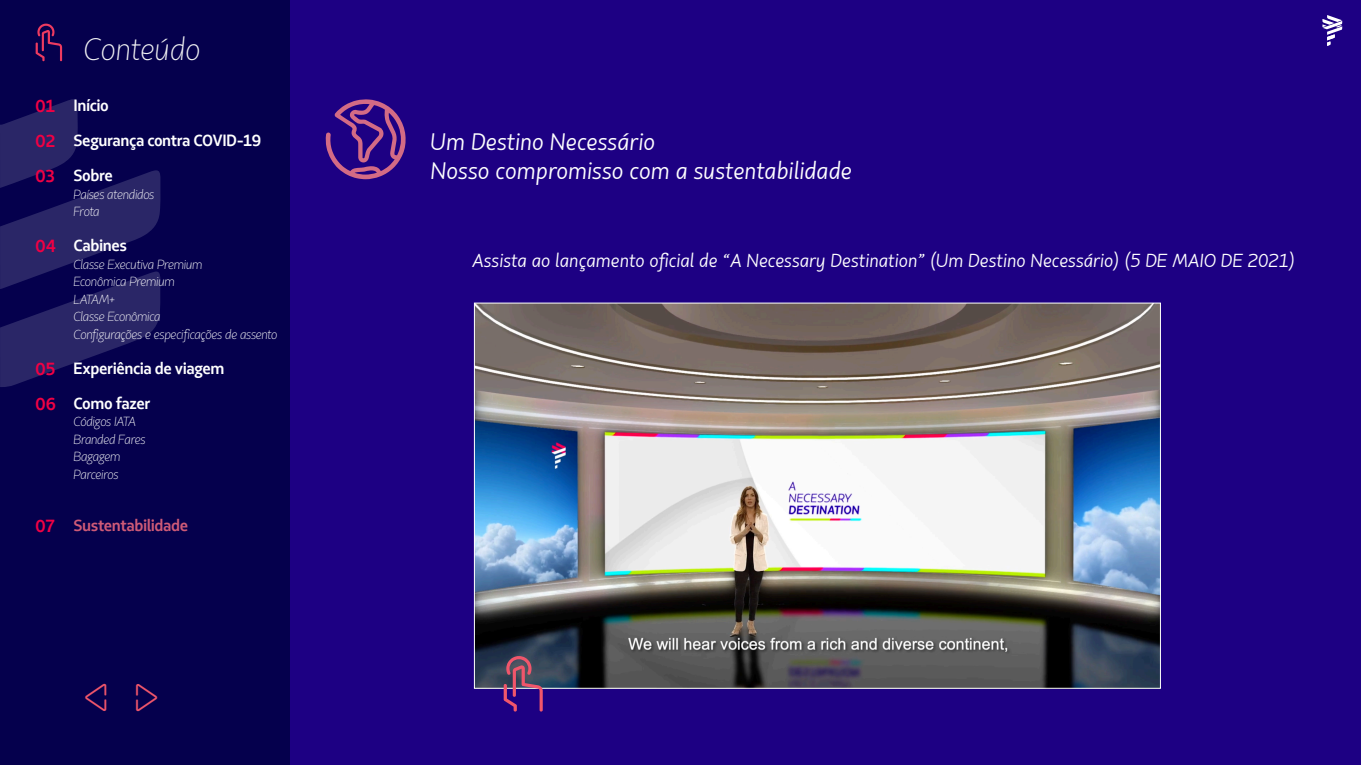
<style>
.page{position:relative;width:1361px;height:765px;background:#fff}
.page>*{position:absolute;margin:0;border:0;box-sizing:border-box;transform-origin:0 0}
.t1{font:italic 300 31.25px "Latam Sans";color:#f2f3f4}
.lado_icono{font:italic 23.75px/28.8px "Latam Sans";color:#fff}
.t2{font:italic 18.75px "Latam Sans";color:#fff}
.Numeros_mernu_latera{font:700 17.5px "Latam Sans";letter-spacing:-.01em;color:#f00044}
.Menu_I_Capitulo{font:700 16.25px "Latam Sans";letter-spacing:-.025em;color:#fff}
.Menu_I_Capitulo-2{font:700 16.25px "Latam Sans";letter-spacing:-.025em;color:#ce5a77}
.Menu_I_Sección{font:italic 300 13.12px "Latam Sans";letter-spacing:-.03em;color:#fff}
</style>
<div class="page">
<div style="left:0;top:0;width:291px;height:765px;background:#05004d"></div>
<svg style="left:0;top:99px;width:161px;height:288px"></svg>
<div style="left:291px;top:0;width:1070px;height:765px;background:#1d0083"></div>
<svg style="left:1322px;top:15px;width:20px;height:31px"></svg>
<img style="left:476px;top:305px;width:682px;height:382px">
<svg style="left:504px;top:655px;width:39px;height:34px"></svg>
<p class="Numeros_mernu_latera" style="left:35px;top:95px;width:22px">01</p>
<p class="Numeros_mernu_latera" style="left:35px;top:130px;width:22px">02</p>
<p class="Numeros_mernu_latera" style="left:35px;top:165px;width:21px">03</p>
<p class="Numeros_mernu_latera" style="left:35px;top:235px;width:22px">04</p>
<p class="Numeros_mernu_latera" style="left:35px;top:358px;width:22px">05</p>
<p class="Numeros_mernu_latera" style="left:35px;top:393px;width:22px">06</p>
<p class="Numeros_mernu_latera" style="left:35px;top:515px;width:21px">07</p>
<p class="t1" style="left:84px;top:29px;width:119px">Conteúdo</p>
<p class="Menu_I_Capitulo" style="left:74px;top:96px;width:37px">Início</p>
<p class="Menu_I_Capitulo" style="left:74px;top:131px;width:189px">Segurança contra COVID-19</p>
<p class="Menu_I_Capitulo" style="left:74px;top:166px;width:41px">Sobre</p>
<p class="Menu_I_Sección" style="left:74px;top:186px;width:82px">Países atendidos</p>
<p class="Menu_I_Sección" style="left:74px;top:203px;width:28px">Frota</p>
<p class="Menu_I_Capitulo" style="left:74px;top:236px;width:55px">Cabines</p>
<p class="Menu_I_Sección" style="left:74px;top:256px;width:130px">Classe Executiva Premium</p>
<p class="Menu_I_Sección" style="left:74px;top:273px;width:103px">Econômica Premium</p>
<p class="Menu_I_Sección" style="left:74px;top:291px;width:44px">LATAM+</p>
<p class="Menu_I_Sección" style="left:74px;top:308px;width:89px">Classe Econômica</p>
<p class="Menu_I_Sección" style="left:74px;top:326px;width:205px">Configurações e especificações de assento</p>
<p class="Menu_I_Capitulo" style="left:74px;top:358px;width:152px">Experiência de viagem</p>
<p class="Menu_I_Capitulo" style="left:74px;top:393px;width:78px">Como fazer</p>
<p class="Menu_I_Sección" style="left:74px;top:413px;width:64px">Códigos IATA</p>
<p class="Menu_I_Sección" style="left:74px;top:431px;width:74px">Branded Fares</p>
<p class="Menu_I_Sección" style="left:74px;top:448px;width:48px">Bagagem</p>
<p class="Menu_I_Sección" style="left:74px;top:466px;width:47px">Parceiros</p>
<p class="Menu_I_Capitulo-2" style="left:74px;top:516px;width:116px">Sustentabilidade</p>
<p class="lado_icono" style="left:431px;top:128px;width:423px">Um Destino Necessário<br>Nosso compromisso com a sustentabilidade</p>
<p class="t2" style="left:472px;top:248px;width:824px">Assista ao lançamento oficial de “A Necessary Destination” (Um Destino Necessário) (5 DE MAIO DE 2021)</p>
</div>
